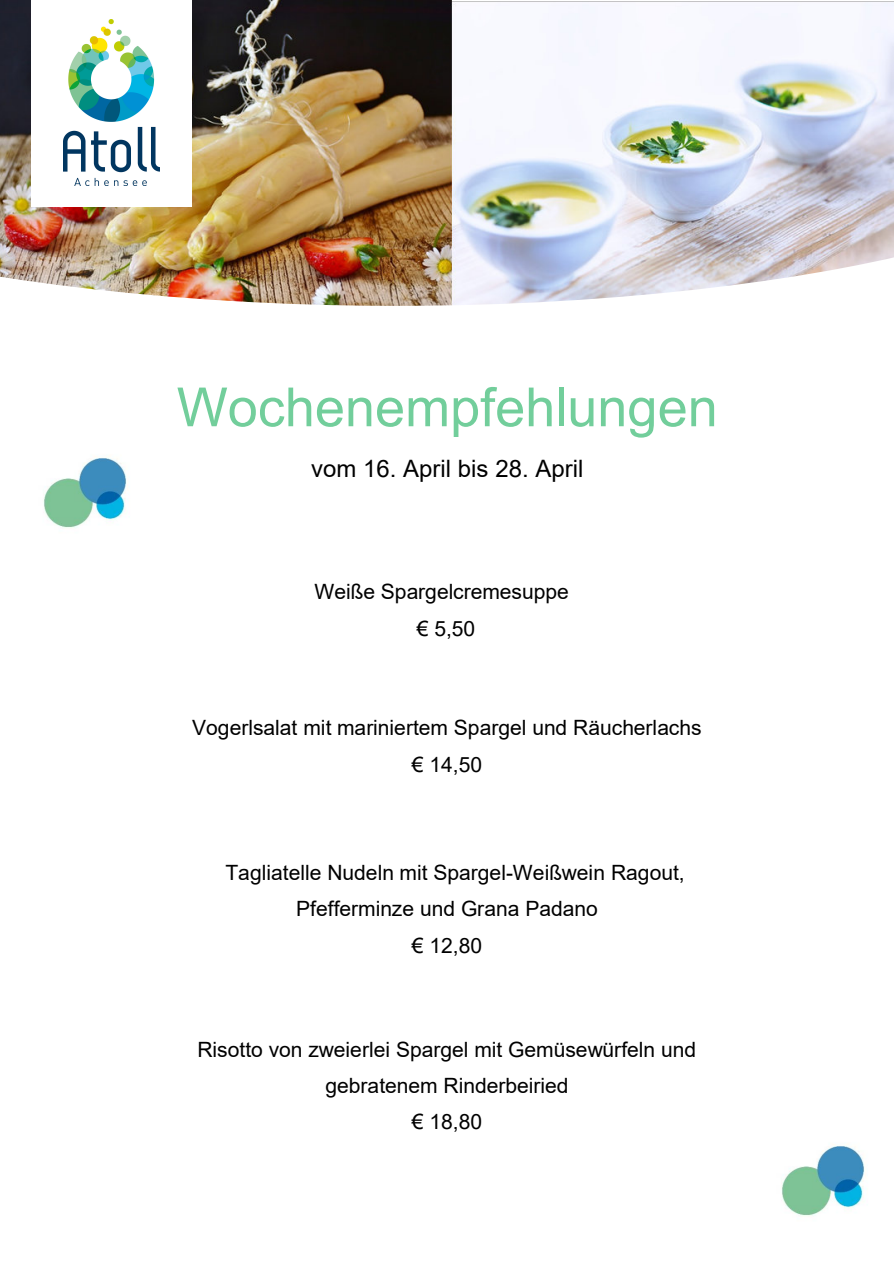
<style>
.page{position:relative;width:894px;height:1264px;background:#fff}
.page>*{position:absolute;margin:0;border:0;box-sizing:border-box;transform-origin:0 0}
.t1{font:54px "Arial";color:#72ce9b}
.t2{font:24px "Arial";color:#000}
.t3{font:21px/36.2px "Arial";color:#000;text-align:center}
</style>
<div class="page">
<img style="left:43px;top:456px;width:84px;height:72px">
<img style="left:781px;top:1144px;width:84px;height:72px">
<img style="left:0;top:1px;width:893px;height:242px">
<img style="left:0;top:243px;width:893px;height:63px">
<div style="left:32px;top:0;width:160px;height:207px;background:#fff"></div>
<img style="left:64px;top:20px;width:95px;height:166px">
<h1 class="t1" style="left:177px;top:387px;width:542px">Wochenempfehlungen</h1>
<p class="t2" style="left:311px;top:460px;width:274px">vom 16. April bis 28. April</p>
<p class="t3" style="left:314px;top:576px;width:256px">Weiße Spargelcremesuppe € 5,50</p>
<p class="t3" style="left:192px;top:712px;width:511px">Vogerlsalat mit mariniertem Spargel und Räucherlachs € 14,50</p>
<p class="t3" style="left:225px;top:856px;width:460px">Tagliatelle Nudeln mit Spargel-Weißwein Ragout,</p>
<p class="t3" style="left:296px;top:892px;width:303px">Pfefferminze und Grana Padano</p>
<p class="t3" style="left:412px;top:929px;width:72px">€ 12,80</p>
<p class="t3" style="left:197px;top:1033px;width:500px">Risotto von zweierlei Spargel mit Gemüsewürfeln und gebratenem Rinderbeiried<br>€ 18,80</p>
</div>
